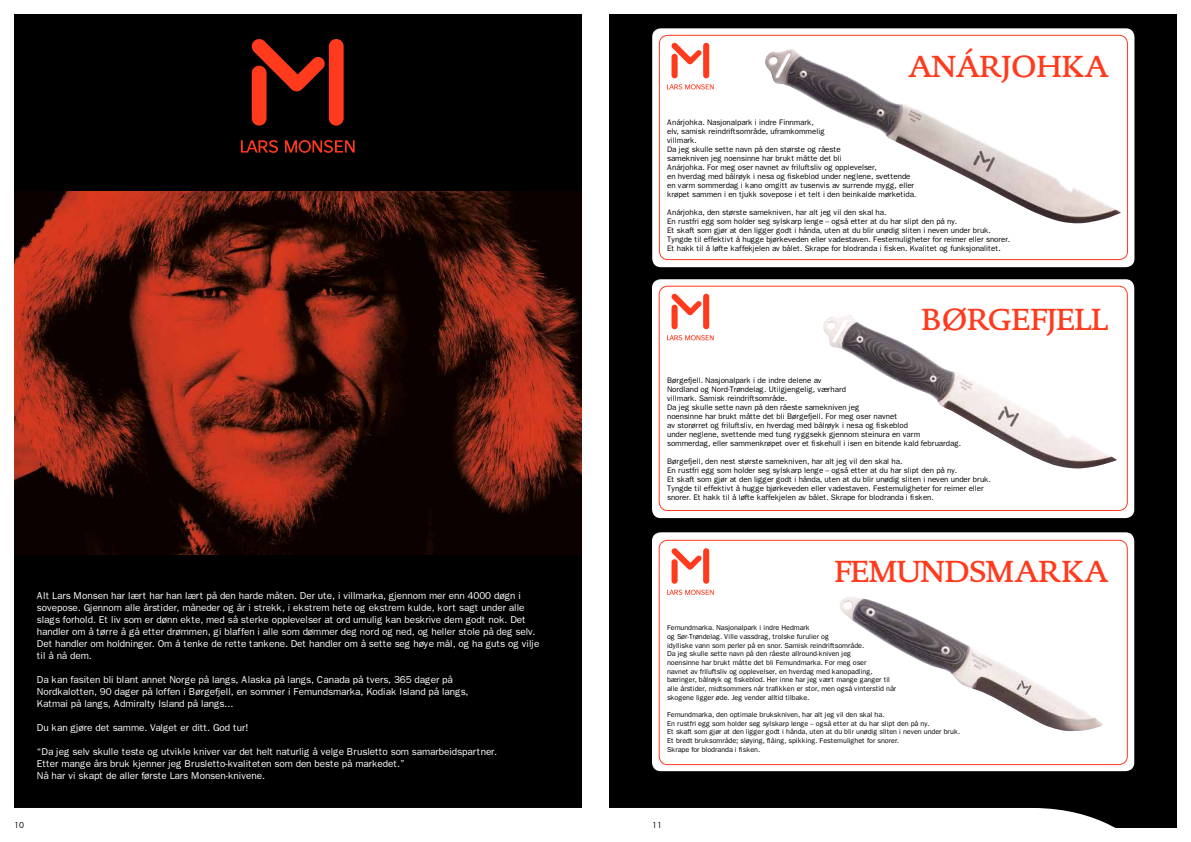
<style>
.page{position:relative;width:1191px;height:842px;background:#fff}
.page>*{position:absolute;margin:0;border:0;box-sizing:border-box;transform-origin:0 0}
.t1{font:500 31px "DTL Documenta TOT";letter-spacing:-.035em;color:#ff3a1d}
.t2{font:10px/12px "Franklin Gothic";letter-spacing:-.01em;color:#fff}
.t3{font:8px/9px "Franklin Gothic";letter-spacing:-.01em;color:#000}
.t4{font:8px "Futura";color:#000}
.t5{font:7.2px/8.7px "Franklin Gothic";letter-spacing:-.01em;color:#000}
</style>
<div class="page">
<div style="left:609px;top:14px;width:567px;height:814px;background:#000"></div>
<div style="left:14px;top:14px;width:567px;height:814px;background:#000"></div>
<div style="left:14px;top:808px;width:1102px;height:20px;background:#fff"></div>
<svg style="left:251px;top:39px;width:74px;height:53px"></svg>
<div style="left:252px;top:66px;width:14px;height:60px;background:#ff3a1d;border-radius:7px"></div>
<div style="left:329px;top:39px;width:15px;height:87px;background:#ff3a1d;border-radius:7px"></div>
<svg style="left:241px;top:140px;width:37px;height:13px"></svg>
<svg style="left:285px;top:140px;width:69px;height:13px"></svg>
<img style="left:14px;top:191px;width:567px;height:363px">
<div style="left:652px;top:28px;width:482px;height:239px;background:#fff;border-radius:9px"></div>
<div style="left:659px;top:35px;width:468px;height:225px;border:1px solid #ff3a1d;border-radius:9px"></div>
<svg style="left:671px;top:43px;width:31px;height:22px"></svg>
<div style="left:671px;top:54px;width:6px;height:24px;background:#ff3a1d;border-radius:3px"></div>
<div style="left:703px;top:43px;width:6px;height:35px;background:#ff3a1d;border-radius:3px"></div>
<svg style="left:667px;top:84px;width:46px;height:5px"></svg>
<img style="left:765px;top:49px;width:356px;height:174px">
<div style="left:652px;top:279px;width:482px;height:239px;background:#fff;border-radius:9px"></div>
<div style="left:659px;top:286px;width:468px;height:225px;border:1px solid #ff3a1d;border-radius:9px"></div>
<img style="left:823px;top:315px;width:294px;height:154px">
<svg style="left:671px;top:293px;width:31px;height:22px"></svg>
<div style="left:671px;top:305px;width:6px;height:24px;background:#ff3a1d;border-radius:3px"></div>
<div style="left:703px;top:294px;width:6px;height:35px;background:#ff3a1d;border-radius:3px"></div>
<svg style="left:667px;top:335px;width:46px;height:5px"></svg>
<div style="left:652px;top:532px;width:482px;height:239px;background:#fff;border-radius:9px"></div>
<svg style="left:671px;top:548px;width:31px;height:22px"></svg>
<div style="left:671px;top:559px;width:6px;height:25px;background:#ff3a1d;border-radius:3px"></div>
<div style="left:703px;top:548px;width:6px;height:36px;background:#ff3a1d;border-radius:3px"></div>
<svg style="left:667px;top:590px;width:46px;height:5px"></svg>
<div style="left:659px;top:540px;width:468px;height:225px;border:1px solid #ff3a1d;border-radius:9px"></div>
<img style="left:840px;top:597px;width:263px;height:135px">
<h1 class="t1" style="left:908px;top:47px;width:202px">ANÁRJOHKA</h1>
<p class="t3" style="left:667px;top:118px;width:251px">Anárjohka. Nasjonalpark i indre Finnmark,<br>elv, samisk reindriftsområde, uframkommelig<br>villmark.<br>Da jeg skulle sette navn på den største og råeste<br>samekniven jeg noensinne har brukt måtte det bli<br>Anárjohka. For meg oser navnet av friluftsliv og opplevelser,<br>en hverdag med bålrøyk i nesa og fiskeblod under neglene, svettende en varm sommerdag i kano omgitt av tusenvis av surrende mygg, eller krøpet sammen i en tjukk sovepose i et telt i den beinkalde mørketida.</p>
<p class="t3" style="left:667px;top:208px;width:344px">Anárjohka, den største samekniven, har alt jeg vil den skal ha.<br>En rustfri egg som holder seg sylskarp lenge -- også etter at du har slipt den på ny.<br>Et skaft som gjør at den ligger godt i hånda, uten at du blir unødig sliten i neven under bruk.<br>Tyngde til effektivt å hugge bjørkeveden eller vadestaven. Festemuligheter for reimer eller snorer.<br>Et hakk til å løfte kaffekjelen av bålet. Skrape for blodranda i fisken. Kvalitet og funksjonalitet.</p>
<h1 class="t1" style="left:921px;top:300px;width:188px">BØRGEFJELL</h1>
<p class="t3" style="left:667px;top:375px;width:296px">Børgefjell. Nasjonalpark i de indre delene av<br>Nordland og Nord-Trøndelag. Utilgjengelig, værhard<br>villmark. Samisk reindriftsområde.<br>Da jeg skulle sette navn på den råeste samekniven jeg<br>noensinne har brukt måtte det bli Børgefjell. For meg oser navnet<br>av storørret og friluftsliv, en hverdag med bålrøyk i nesa og fiskeblod<br>under neglene, svettende med tung ryggsekk gjennom steinura en varm sommerdag, eller sammenkrøpet over et fiskehull i isen en bitende kald februardag.</p>
<p class="t3" style="left:667px;top:456px;width:325px">Børgefjell, den nest største samekniven, har alt jeg vil den skal ha.<br>En rustfri egg som holder seg sylskarp lenge -- også etter at du har slipt den på ny.<br>Et skaft som gjør at den ligger godt i hånda, uten at du blir unødig sliten i neven under bruk.<br>Tyngde til effektivt å hugge bjørkeveden eller vadestaven. Festemuligheter for reimer eller snorer. Et hakk til å løfte kaffekjelen av bålet. Skrape for blodranda i fisken.</p>
<p class="t2" style="left:37px;top:589px;width:504px">Alt Lars Monsen har lært har han lært på den harde måten. Der ute, i villmarka, gjennom mer enn 4000 døgn i sovepose. Gjennom alle årstider, måneder og år i strekk, i ekstrem hete og ekstrem kulde, kort sagt under alle slags forhold. Et liv som er dønn ekte, med så sterke opplevelser at ord umulig kan beskrive dem godt nok. Det handler om å tørre å gå etter drømmen, gi blaffen i alle som dømmer deg nord og ned, og heller stole på deg selv.<br>Det handler om holdninger. Om å tenke de rette tankene. Det handler om å sette seg høye mål, og ha guts og vilje til å nå dem.</p>
<p class="t2" style="left:37px;top:673px;width:433px">Da kan fasiten bli blant annet Norge på langs, Alaska på langs, Canada på tvers, 365 dager på<br>Nordkalotten, 90 dager på loffen i Børgefjell, en sommer i Femundsmarka, Kodiak Island på langs,<br>Katmai på langs, Admiralty Island på langs...</p>
<p class="t2" style="left:37px;top:721px;width:213px">Du kan gjøre det samme. Valget er ditt. God tur!</p>
<p class="t2" style="left:37px;top:745px;width:462px">“Da jeg selv skulle teste og utvikle kniver var det helt naturlig å velge Brusletto som samarbeidspartner.<br>Etter mange års bruk kjenner jeg Brusletto-kvaliteten som den beste på markedet.”<br>Nå har vi skapt de aller første Lars Monsen-knivene.</p>
<h1 class="t1" style="left:834px;top:553px;width:276px">FEMUNDSMARKA</h1>
<p class="t5" style="left:667px;top:623px;width:231px">Femundmarka. Nasjonalpark i indre Hedmark<br>og Sør-Trøndelag. Ville vassdrag, trolske furulier og<br>idylliske vann som perler på en snor. Samisk reindriftsområde.<br>Da jeg skulle sette navn på den råeste allround-kniven jeg<br>noensinne har brukt måtte det bli Femundmarka. For meg oser<br>navnet av friluftsliv og opplevelser, en hverdag med kanopadling, bæringer, bålrøyk og fiskeblod. Her inne har jeg vært mange ganger til alle årstider, midtsommers når trafikken er stor, men også vinterstid når skogene ligger øde. Jeg vender alltid tilbake.</p>
<p class="t5" style="left:667px;top:710px;width:295px">Femundmarka, den optimale brukskniven, har alt jeg vil den skal ha.<br>En rustfri egg som holder seg sylskarp lenge -- også etter at du har slipt den på ny.<br>Et skaft som gjør at den ligger godt i hånda, uten at du blir unødig sliten i neven under bruk.<br>Et bredt bruksområde; sløying, flåing, spikking. Festemulighet for snorer.<br>Skrape for blodranda i fisken.</p>
<p class="t4" style="left:14px;top:820px;width:11px">10</p>
<p class="t4" style="left:652px;top:820px;width:11px">11</p>
</div>
